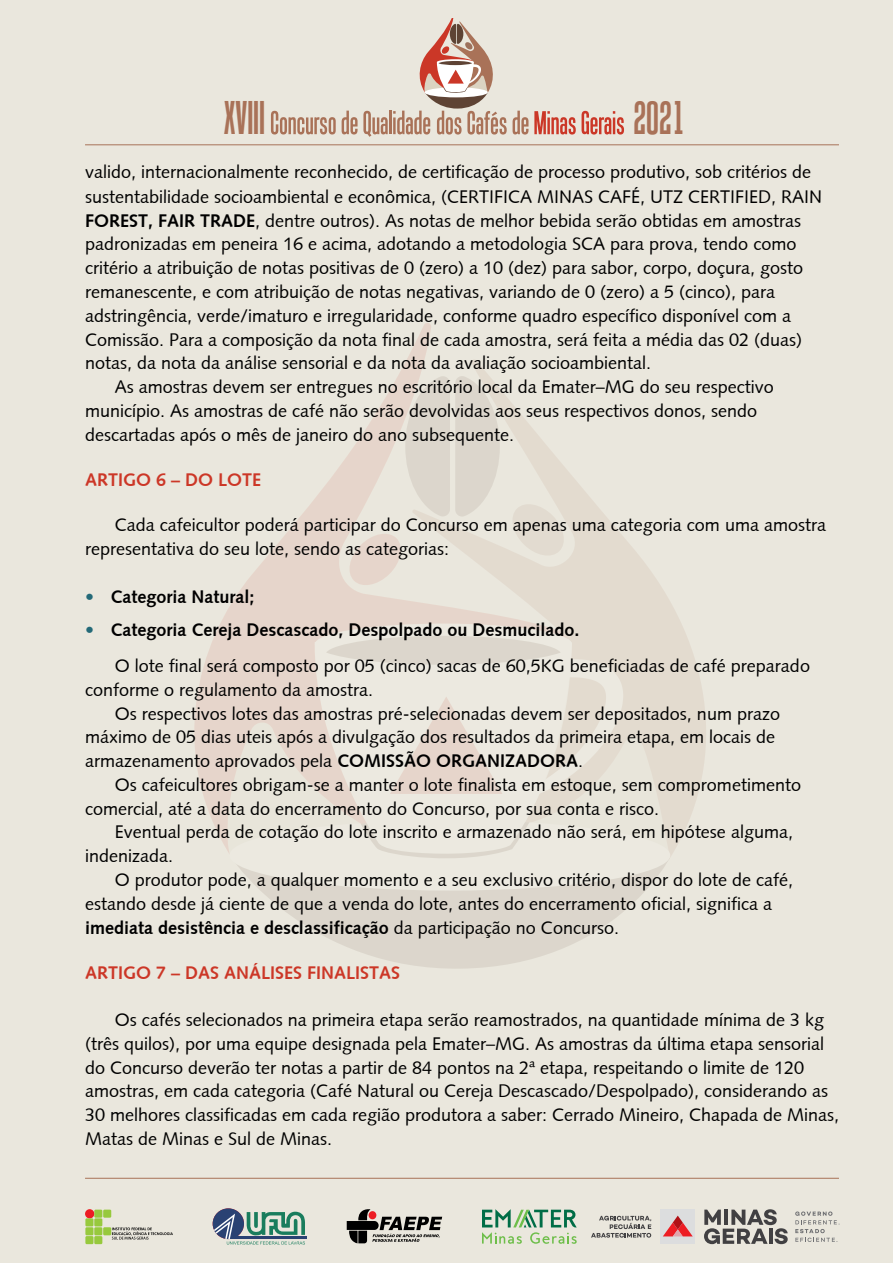
<style>
.page{position:relative;width:893px;height:1263px;background:#eae7dd}
.page>*{position:absolute;margin:0;border:0;box-sizing:border-box;transform-origin:0 0}
.t1{font:45.9px "Tandelle";color:#a97258}
.t2{font:18px/23.7px "Syntax Roman";color:#000}
.t3{font:700 18px "Syntax";color:#000}
.t4{font:700 18px "Syntax";color:#cc3727}
.s1{font-family:"Syntax";font-weight:700}
.s2{color:#246a78}
.s3{font-family:"Syntax Roman";font-weight:400}
</style>
<div class="page">
<svg style="left:513px;top:111px;width:15px;height:24px"></svg>
<svg style="left:534px;top:111px;width:42px;height:24px"></svg>
<svg style="left:582px;top:111px;width:42px;height:24px"></svg>
<svg style="left:271px;top:111px;width:65px;height:23px"></svg>
<svg style="left:342px;top:19px;width:165px;height:118px"></svg>
<svg style="left:194px;top:323px;width:237px;height:519px"></svg>
<svg style="left:346px;top:530px;width:58px;height:59px"></svg>
<svg style="left:411px;top:358px;width:295px;height:499px"></svg>
<svg style="left:405px;top:375px;width:95px;height:143px"></svg>
<svg style="left:260px;top:890px;width:386px;height:79px;fill:#dcd6cc"></svg>
<svg style="left:223px;top:624px;width:447px;height:266px"></svg>
<hr style="left:85px;top:145px;width:754px;height:1px;background:#a87358">
<hr style="left:85px;top:1178px;width:754px;height:1px;background:#a87358">
<svg style="left:85px;top:1209px;width:88px;height:35px"></svg>
<svg style="left:347px;top:1209px;width:95px;height:34px"></svg>
<svg style="left:213px;top:1208px;width:94px;height:36px"></svg>
<div style="left:661px;top:1209px;width:34px;height:35px;background:#dcddde"></div>
<svg style="left:663px;top:1215px;width:30px;height:21px"></svg>
<svg style="left:704px;top:1209px;width:84px;height:35px"></svg>
<svg style="left:795px;top:1211px;width:45px;height:31px"></svg>
<svg style="left:591px;top:1216px;width:60px;height:21px"></svg>
<svg style="left:482px;top:1209px;width:95px;height:35px"></svg>
<h1 class="t1" style="left:224px;top:92px;width:43px">XVIII</h1>
<h1 class="t1" style="left:633px;top:92px;width:53px">2021</h1>
<p class="t2" style="left:85px;top:160px;width:728px">valido, internacionalmente reconhecido, de certificação de processo produtivo, sob critérios de</p>
<p class="t2" style="left:85px;top:185px;width:739px">sustentabilidade socioambiental e econômica, (CERTIFICA MINAS CAFÉ, UTZ CERTIFIED, RAIN</p>
<p class="t2" style="left:85px;top:209px;width:718px"><span class="s1">FOREST, FAIR TRADE</span>, dentre outros). As notas de melhor bebida serão obtidas em amostras</p>
<p class="t2" style="left:85px;top:232px;width:713px">padronizadas em peneira 16 e acima, adotando a metodologia SCA para prova, tendo como</p>
<p class="t2" style="left:85px;top:256px;width:720px">critério a atribuição de notas positivas de 0 (zero) a 10 (dez) para sabor, corpo, doçura, gosto</p>
<p class="t2" style="left:85px;top:280px;width:692px">remanescente, e com atribuição de notas negativas, variando de 0 (zero) a 5 (cinco), para</p>
<p class="t2" style="left:85px;top:304px;width:708px">adstringência, verde/imaturo e irregularidade, conforme quadro específico disponível com a</p>
<p class="t2" style="left:85px;top:327px;width:719px">Comissão. Para a composição da nota final de cada amostra, será feita a média das 02 (duas)</p>
<p class="t2" style="left:85px;top:351px;width:568px">notas, da nota da análise sensorial e da nota da avaliação socioambiental.</p>
<p class="t2" style="left:115px;top:375px;width:661px">As amostras devem ser entregues no escritório local da Emater–MG do seu respectivo</p>
<p class="t2" style="left:85px;top:399px;width:674px">município. As amostras de café não serão devolvidas aos seus respectivos donos, sendo</p>
<p class="t2" style="left:85px;top:423px;width:431px">descartadas após o mês de janeiro do ano subsequente.</p>
<p class="t4" style="left:85px;top:469px;width:177px">ARTIGO 6 – DO LOTE</p>
<p class="t2" style="left:85px;top:513px;width:742px;text-indent:30px">Cada cafeicultor poderá participar do Concurso em apenas uma categoria com uma amostra representativa do seu lote, sendo as categorias:</p>
<p class="t3" style="left:85px;top:586px;width:171px"><span class="s2">•</span> Categoria Natural;</p>
<p class="t3" style="left:85px;top:619px;width:496px"><span class="s2">•</span> Categoria Cereja Descascado, Despolpado ou Desmucilado.</p>
<p class="t2" style="left:115px;top:654px;width:697px">O lote final será composto por 05 (cinco) sacas de 60,5KG beneficiadas de café preparado</p>
<p class="t2" style="left:85px;top:678px;width:290px">conforme o regulamento da amostra.</p>
<p class="t2" style="left:115px;top:702px;width:667px">Os respectivos lotes das amostras pré-selecionadas devem ser depositados, num prazo</p>
<p class="t2" style="left:85px;top:725px;width:692px">máximo de 05 dias uteis após a divulgação dos resultados da primeira etapa, em locais de</p>
<p class="t2" style="left:85px;top:749px;width:500px">armazenamento aprovados pela <span class="s1">COMISSÃO ORGANIZADORA</span>.</p>
<p class="t2" style="left:115px;top:773px;width:688px">Os cafeicultores obrigam-se a manter o lote finalista em estoque, sem comprometimento</p>
<p class="t2" style="left:85px;top:797px;width:576px">comercial, até a data do encerramento do Concurso, por sua conta e risco.</p>
<p class="t2" style="left:115px;top:820px;width:680px">Eventual perda de cotação do lote inscrito e armazenado não será, em hipótese alguma,</p>
<p class="t2" style="left:85px;top:844px;width:90px">indenizada.</p>
<p class="t2" style="left:115px;top:868px;width:680px">O produtor pode, a qualquer momento e a seu exclusivo critério, dispor do lote de café,</p>
<p class="t2" style="left:85px;top:892px;width:689px">estando desde já ciente de que a venda do lote, antes do encerramento oficial, significa a</p>
<p class="t3" style="left:85px;top:917px;width:535px">imediata desistência e desclassificação <span class="s3">da participação no Concurso.</span></p>
<p class="t4" style="left:85px;top:962px;width:317px">ARTIGO 7 – DAS ANÁLISES FINALISTAS</p>
<p class="t2" style="left:85px;top:1008px;width:755px;text-indent:30px">Os cafés selecionados na primeira etapa serão reamostrados, na quantidade mínima de 3 kg (três quilos), por uma equipe designada pela Emater–MG. As amostras da última etapa sensorial do Concurso deverão ter notas a partir de 84 pontos na 2ª etapa, respeitando o limite de 120 amostras, em cada categoria (Café Natural ou Cereja Descascado/Despolpado), considerando as 30 melhores classificadas em cada região produtora a saber: Cerrado Mineiro, Chapada de Minas, Matas de Minas e Sul de Minas.</p>
</div>
